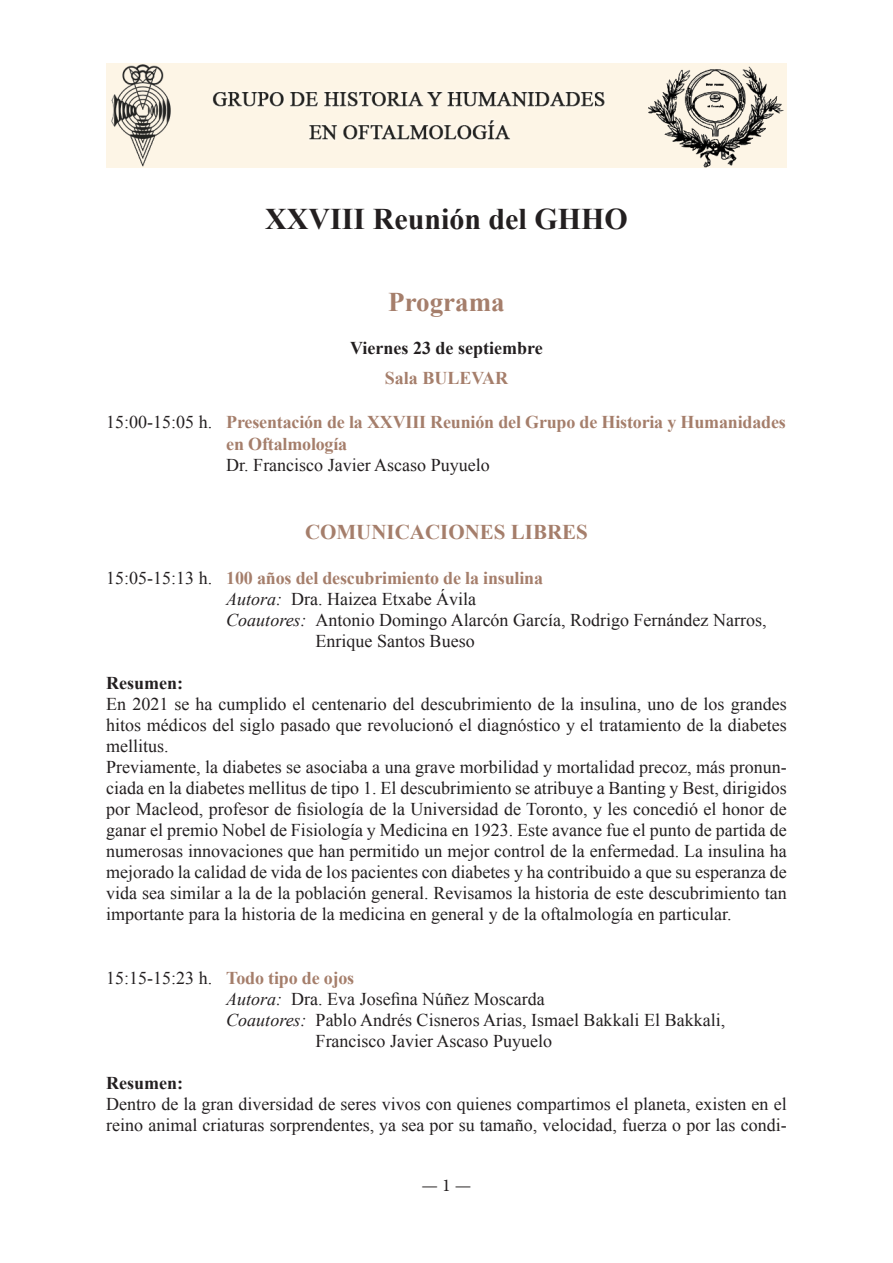
<style>
.page{position:relative;width:893px;height:1263px;background:#fff}
.page>*{position:absolute;margin:0;border:0;box-sizing:border-box;transform-origin:0 0}
.t1{font:700 30px "Times New Roman";color:#231f20}
.t2{font:700 27px "Times New Roman";color:#a57e6b}
._01-TITULO_COMUNICAC{font:700 21px "Times New Roman";color:#a57e6b}
._07-texto_normal{font:18px/21px "Times New Roman";color:#231f20;text-align:justify}
._06-Autor{font:18px/21px "Times New Roman";color:#231f20}
._05-comunicacion{font:700 18px/22.5px "Times New Roman";letter-spacing:-.01em;color:#a57e6b}
._07-texto_normal-2{font:700 18px "Times New Roman";color:#231f20}
.t3{font:18px "Minion Pro";color:#231f20}
.s1{font-weight:400;color:#231f20}
.s2{font-style:italic}
</style>
<div class="page">
<img style="left:106px;top:64px;width:681px;height:103px">
<p class="t1" style="left:265px;top:198px;width:364px">XXVIII Reunión del GHHO</p>
<p class="t2" style="left:388px;top:283px;width:118px">Programa</p>
<p class="_07-texto_normal-2" style="left:350px;top:335px;width:194px">Viernes 23 de septiembre</p>
<p class="_05-comunicacion" style="left:385px;top:366px;width:125px">Sala BULEVAR</p>
<p class="_05-comunicacion" style="left:226px;top:410px;width:561px;text-indent:-120px"><span class="s1">15:00-15:05 h.</span> Presentación de la XXVIII Reunión del Grupo de Historia y Humanidades en Oftalmología</p>
<p class="_06-Autor" style="left:226px;top:455px;width:265px">Dr. Francisco Javier Ascaso Puyuelo</p>
<p class="_01-TITULO_COMUNICAC" style="left:305px;top:517px;width:284px">COMUNICACIONES LIBRES</p>
<p class="_05-comunicacion" style="left:106px;top:566px;width:438px"><span class="s1">15:05-15:13 h.</span> 100 años del descubrimiento de la insulina</p>
<p class="_06-Autor" style="left:226px;top:588px;width:251px"><span class="s2">Autora:</span> Dra. Haizea Etxabe Ávila</p>
<p class="_06-Autor" style="left:316px;top:609px;width:452px;text-indent:-89px"><span class="s2">Coautores:</span> Antonio Domingo Alarcón García, Rodrigo Fernández Narros,<br>Enrique Santos Bueso</p>
<p class="_07-texto_normal-2" style="left:106px;top:670px;width:78px">Resumen:</p>
<p class="_07-texto_normal" style="left:106px;top:693px;width:682px">En 2021 se ha cumplido el centenario del descubrimiento de la insulina, uno de los grandes hitos médicos del siglo pasado que revolucionó el diagnóstico y el tratamiento de la diabetes mellitus.</p>
<p class="_07-texto_normal" style="left:106px;top:756px;width:682px">Previamente, la diabetes se asociaba a una grave morbilidad y mortalidad precoz, más pronun&shy;ciada en la diabetes mellitus de tipo 1. El descubrimiento se atribuye a Banting y Best, dirigidos por Macleod, profesor de fisiología de la Universidad de Toronto, y les concedió el honor de ganar el premio Nobel de Fisiología y Medicina en 1923. Este avance fue el punto de partida de numerosas innovaciones que han permitido un mejor control de la enfermedad. La insulina ha mejorado la calidad de vida de los pacientes con diabetes y ha contribuido a que su esperanza de vida sea similar a la de la población general. Revisamos la historia de este descubrimiento tan importante para la historia de la medicina en general y de la oftalmología en particular.</p>
<p class="_05-comunicacion" style="left:106px;top:967px;width:249px"><span class="s1">15:15-15:23 h.</span> Todo tipo de ojos</p>
<p class="_06-Autor" style="left:226px;top:989px;width:320px"><span class="s2">Autora:</span> Dra. Eva Josefina Núñez Moscarda</p>
<p class="_06-Autor" style="left:316px;top:1010px;width:411px;text-indent:-89px"><span class="s2">Coautores:</span> Pablo Andrés Cisneros Arias, Ismael Bakkali El Bakkali,<br>Francisco Javier Ascaso Puyuelo</p>
<p class="_07-texto_normal-2" style="left:106px;top:1071px;width:78px">Resumen:</p>
<p class="_07-texto_normal" style="left:106px;top:1094px;width:682px">Dentro de la gran diversidad de seres vivos con quienes compartimos el planeta, existen en el reino animal criaturas sorprendentes, ya sea por su tamaño, velocidad, fuerza o por las condi-</p>
<p class="t3" style="left:421px;top:1173px;width:52px">— 1 —</p>
</div>
